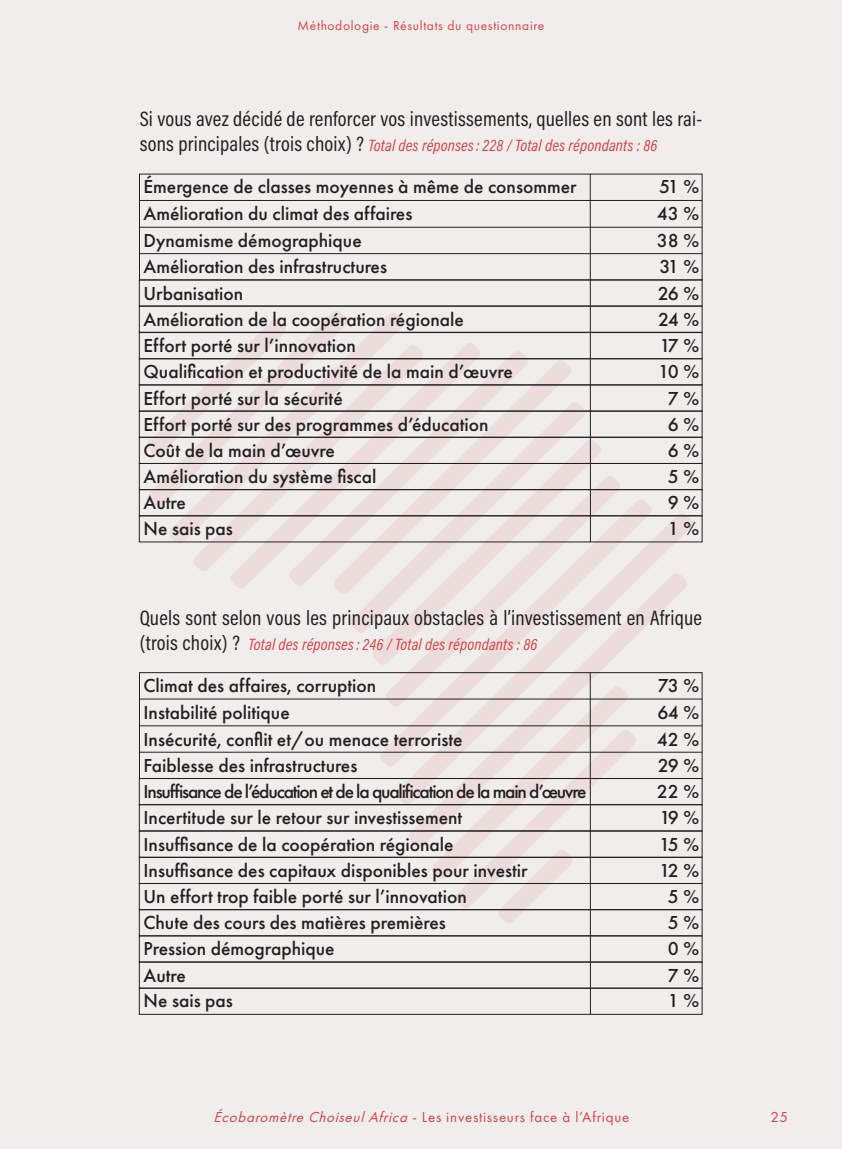
<style>
.page{position:relative;width:842px;height:1149px;background:#fff}
.page>*{position:absolute;margin:0;border:0;box-sizing:border-box;transform-origin:0 0}
.t1{font:21px "Acumin Pro Cond";letter-spacing:.01em;color:#231f20}
.t2{font:500 19.5px/26.7px "Futura PT";color:#231f20}
.t3{font:500 19.5px "Futura PT";letter-spacing:-.06em;color:#231f20}
.t4{font:italic 16.5px "Acumin Pro Cond";letter-spacing:.01em;color:#dc4042}
.t5{font:15px "Futura PT";letter-spacing:.05em;color:#dc4042}
.t6{font:13.5px "Futura PT";letter-spacing:.05em;color:#dc4042}
.s1{font-style:normal;font-size:21px;color:#231f20}
.s2{font-style:italic}
</style>
<div class="page">
<div style="left:0;top:0;width:842px;height:1148px;background:#efeeed"></div>
<svg style="left:145px;top:308px;width:550px;height:617px"></svg>
<div style="left:139px;top:437px;width:563px;height:26px;border:1px solid #231f20"></div>
<div style="left:139px;top:463px;width:563px;height:26px;border:1px solid #231f20"></div>
<div style="left:139px;top:489px;width:563px;height:27px;border:1px solid #231f20"></div>
<div style="left:139px;top:961px;width:563px;height:27px;border:1px solid #231f20"></div>
<div style="left:139px;top:987px;width:563px;height:27px;border:1px solid #231f20"></div>
<div style="left:139px;top:935px;width:563px;height:26px;border:1px solid #231f20"></div>
<hr style="left:139px;top:253px;width:563px;height:1px;background:#231f20">
<div style="left:139px;top:174px;width:563px;height:106px;border:1px solid #231f20"></div>
<hr style="left:139px;top:200px;width:563px;height:1px;background:#231f20">
<hr style="left:139px;top:227px;width:563px;height:1px;background:#231f20">
<hr style="left:590px;top:174px;width:1px;height:367px;background:#231f20">
<div style="left:139px;top:306px;width:563px;height:26px;border:1px solid #231f20"></div>
<div style="left:139px;top:332px;width:563px;height:27px;border:1px solid #231f20"></div>
<div style="left:139px;top:358px;width:563px;height:27px;border:1px solid #231f20"></div>
<div style="left:139px;top:411px;width:563px;height:26px;border:1px solid #231f20"></div>
<div style="left:139px;top:515px;width:563px;height:27px;border:1px solid #231f20"></div>
<div style="left:139px;top:778px;width:563px;height:26px;border:1px solid #231f20"></div>
<hr style="left:139px;top:751px;width:563px;height:1px;background:#231f20">
<div style="left:139px;top:672px;width:563px;height:106px;border:1px solid #231f20"></div>
<hr style="left:139px;top:698px;width:563px;height:1px;background:#231f20">
<hr style="left:139px;top:725px;width:563px;height:1px;background:#231f20">
<hr style="left:590px;top:672px;width:1px;height:342px;background:#231f20">
<div style="left:139px;top:804px;width:563px;height:26px;border:1px solid #231f20"></div>
<div style="left:139px;top:830px;width:563px;height:27px;border:1px solid #231f20"></div>
<div style="left:139px;top:856px;width:563px;height:27px;border:1px solid #231f20"></div>
<div style="left:139px;top:883px;width:563px;height:26px;border:1px solid #231f20"></div>
<div style="left:139px;top:909px;width:563px;height:26px;border:1px solid #231f20"></div>
<p class="t6" style="left:298px;top:18px;width:248px">Méthodologie - Résultats du questionnaire</p>
<p class="t1" style="left:140px;top:105px;width:564px">Si vous avez décidé de renforcer vos investissements, quelles en sont les rai-</p>
<p class="t4" style="left:140px;top:135px;width:519px"><span class="s1">sons principales (trois choix) ?</span> Total des réponses: 228 / Total des répondants : 86</p>
<p class="t2" style="left:144px;top:173px;width:435px">Émergence de classes moyennes à même de consommer</p>
<p class="t2" style="left:659px;top:173px;width:42px">51 %</p>
<p class="t2" style="left:144px;top:200px;width:270px">Amélioration du climat des affaires</p>
<p class="t2" style="left:657px;top:200px;width:44px">43 %</p>
<p class="t2" style="left:144px;top:227px;width:220px">Dynamisme démographique</p>
<p class="t2" style="left:657px;top:227px;width:44px">38 %</p>
<p class="t2" style="left:144px;top:253px;width:245px">Amélioration des infrastructures</p>
<p class="t2" style="left:659px;top:253px;width:41px">31 %</p>
<p class="t2" style="left:144px;top:280px;width:101px">Urbanisation</p>
<p class="t2" style="left:658px;top:280px;width:43px">26 %</p>
<p class="t2" style="left:144px;top:305px;width:322px">Amélioration de la coopération régionale</p>
<p class="t2" style="left:658px;top:305px;width:43px">24 %</p>
<p class="t2" style="left:144px;top:332px;width:214px">Effort porté sur l’innovation</p>
<p class="t2" style="left:659px;top:332px;width:41px">17 %</p>
<p class="t2" style="left:144px;top:384px;width:201px">Effort porté sur la sécurité</p>
<p class="t2" style="left:668px;top:384px;width:33px">7 %</p>
<p class="t2" style="left:144px;top:358px;width:371px">Qualification et productivité de la main d’œuvre</p>
<p class="t2" style="left:658px;top:358px;width:43px">10 %</p>
<p class="t2" style="left:144px;top:411px;width:347px">Effort porté sur des programmes d’éducation</p>
<p class="t2" style="left:668px;top:411px;width:33px">6 %</p>
<p class="t2" style="left:144px;top:437px;width:193px">Coût de la main d’œuvre</p>
<p class="t2" style="left:668px;top:437px;width:33px">6 %</p>
<p class="t2" style="left:144px;top:463px;width:234px">Amélioration du système fiscal</p>
<p class="t2" style="left:668px;top:463px;width:33px">5 %</p>
<p class="t2" style="left:144px;top:489px;width:44px">Autre</p>
<p class="t2" style="left:668px;top:489px;width:33px">9 %</p>
<p class="t2" style="left:144px;top:515px;width:91px">Ne sais pas</p>
<p class="t2" style="left:668px;top:515px;width:33px">1 %</p>
<p class="t1" style="left:140px;top:603px;width:564px">Quels sont selon vous les principaux obstacles à l’investissement en Afrique</p>
<p class="t4" style="left:140px;top:633px;width:399px"><span class="s1">(trois choix) ?</span> Total des réponses: 246 / Total des répondants : 86</p>
<p class="t2" style="left:144px;top:672px;width:234px">Climat des affaires, corruption</p>
<p class="t2" style="left:658px;top:672px;width:43px">73 %</p>
<p class="t2" style="left:144px;top:698px;width:321px">Instabilité politique<br>Insécurité, conflit et/ou menace terroriste</p>
<p class="t2" style="left:657px;top:698px;width:44px">64 %<br>42 %</p>
<p class="t2" style="left:144px;top:751px;width:215px">Faiblesse des infrastructures</p>
<p class="t2" style="left:658px;top:751px;width:43px">29 %</p>
<p class="t3" style="left:144px;top:779px;width:445px">Insuffisance de l’éducation et de la qualification de la main d’œuvre</p>
<p class="t2" style="left:657px;top:777px;width:44px">22 %</p>
<p class="t2" style="left:144px;top:804px;width:320px">Incertitude sur le retour sur investissement</p>
<p class="t2" style="left:659px;top:804px;width:41px">19 %</p>
<p class="t2" style="left:144px;top:856px;width:386px">Insuffisance des capitaux disponibles pour investir</p>
<p class="t2" style="left:659px;top:856px;width:42px">12 %</p>
<p class="t2" style="left:144px;top:830px;width:312px">Insuffisance de la coopération régionale</p>
<p class="t2" style="left:659px;top:830px;width:42px">15 %</p>
<p class="t2" style="left:144px;top:882px;width:325px">Un effort trop faible porté sur l’innovation</p>
<p class="t2" style="left:668px;top:882px;width:33px">5 %</p>
<p class="t2" style="left:144px;top:935px;width:193px">Pression démographique</p>
<p class="t2" style="left:668px;top:935px;width:33px">0 %</p>
<p class="t2" style="left:144px;top:961px;width:44px">Autre</p>
<p class="t2" style="left:668px;top:961px;width:33px">7 %</p>
<p class="t2" style="left:144px;top:986px;width:91px">Ne sais pas</p>
<p class="t2" style="left:668px;top:986px;width:33px">1 %</p>
<p class="t2" style="left:144px;top:908px;width:304px">Chute des cours des matières premières</p>
<p class="t2" style="left:668px;top:908px;width:33px">5 %</p>
<p class="t5" style="left:213px;top:1107px;width:417px"><span class="s2">Écobaromètre ChoiseulAfrica</span> - Les investisseurs face à l’Afrique</p>
<p class="t5" style="left:771px;top:1107px;width:19px">25</p>
</div>
